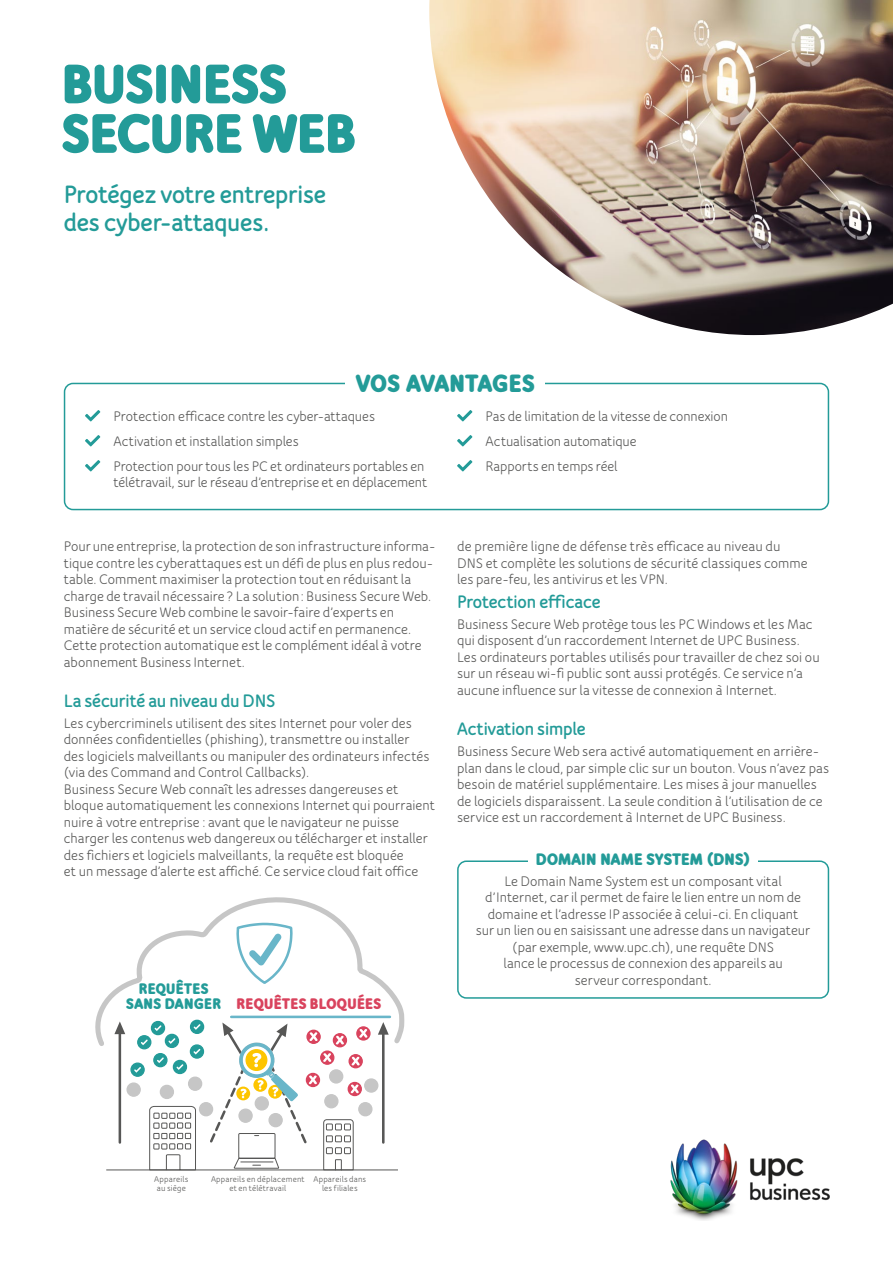
<style>
.page{position:relative;width:893px;height:1263px;background:#fff}
.page>*{position:absolute;margin:0;border:0;box-sizing:border-box;transform-origin:0 0}
.t1{font:900 60px/49.5px "Bloom Speak Title";letter-spacing:-.005em;color:#239b98}
.t2{font:800 27px/28.5px "Bloom Speak Title";letter-spacing:-.005em;color:#239b98}
.t3{font:900 27px "Bloom Speak Title";letter-spacing:.015em;color:#239b98}
.t4{font:800 19.5px "Bloom Speak Title";letter-spacing:-.005em;color:#239b98}
.t5{font:900 18px "Bloom Speak Title";letter-spacing:.01em;color:#239b98}
.t6{font:900 16.65px/14.9px "Bloom Speak Title";letter-spacing:.025em;color:#239b98}
.t7{font:500 15px/16.5px "Bloom Speak Body";color:#575756}
.t8{font:500 9px/9px "Bloom Speak Body";letter-spacing:.02em;color:#575756;text-align:center}
.s1{color:#d9435d}
</style>
<div class="page">
<img style="left:670px;top:1139px;width:160px;height:82px">
<img style="left:429px;top:0;width:464px;height:335px">
<div style="left:457px;top:860px;width:372px;height:139px;border:2px solid #239b98;border-radius:9px"></div>
<div style="left:528px;top:848px;width:230px;height:21px;background:#fff"></div>
<svg style="left:95px;top:897px;width:310px;height:274px"></svg>
<hr style="left:382px;top:1032px;width:3px;height:110px;background:#575756">
<svg style="left:378px;top:1022px;width:11px;height:13px"></svg>
<hr style="left:231px;top:1015px;width:159px;height:3px;background:#69b6c9">
<svg style="left:114px;top:1019px;width:257px;height:151px"></svg>
<div style="left:64px;top:383px;width:765px;height:127px;border:2px solid #239b98;border-radius:9px"></div>
<svg style="left:85px;top:410px;width:15px;height:11px"></svg>
<svg style="left:85px;top:435px;width:15px;height:11px"></svg>
<svg style="left:85px;top:460px;width:15px;height:11px"></svg>
<svg style="left:457px;top:410px;width:15px;height:11px"></svg>
<svg style="left:457px;top:435px;width:15px;height:11px"></svg>
<svg style="left:457px;top:460px;width:15px;height:11px"></svg>
<div style="left:345px;top:372px;width:200px;height:26px;background:#fff"></div>
<p class="t1" style="left:62px;top:59px;width:295px">BUSINESS<br>SECURE WEB</p>
<p class="t2" style="left:64px;top:179px;width:264px">Protégez votre entreprise des cyber-attaques.</p>
<p class="t3" style="left:356px;top:368px;width:180px">VOS AVANTAGES</p>
<p class="t7" style="left:114px;top:403px;width:312px;line-height:25px">Protection efficace contre les cyber-attaques<br>Activation et installation simples<br>Protection pour tous les PC et ordinateurs portables en</p>
<p class="t7" style="left:114px;top:474px;width:315px">télétravail, sur le réseau d’entreprise et en déplacement</p>
<p class="t7" style="left:64px;top:538px;width:374px">Pour une entreprise, la protection de son infrastructure informa&shy;tique contre les cyberattaques est un défi de plus en plus redou&shy;table. Comment maximiser la protection tout en réduisant la charge de travail nécessaire ? La solution : Business Secure Web.<br>Business Secure Web combine le savoir-faire d’experts en matière de sécurité et un service cloud actif en permanence.<br>Cette protection automatique est le complément idéal à votre abonnement Business Internet.</p>
<p class="t4" style="left:64px;top:689px;width:213px">La sécurité au niveau du DNS</p>
<p class="t7" style="left:64px;top:715px;width:373px">Les cybercriminels utilisent des sites Internet pour voler des données confidentielles (phishing), transmettre ou installer<br>des logiciels malveillants ou manipuler des ordinateurs infectés (via des Command and Control Callbacks).<br>Business Secure Web connaît les adresses dangereuses et bloque automatiquement les connexions Internet qui pourraient nuire à votre entreprise : avant que le navigateur ne puisse charger les contenus web dangereux ou télécharger et installer des fichiers et logiciels malveillants, la requête est bloquée<br>et un message d’alerte est affiché. Ce service cloud fait office</p>
<p class="t6" style="left:126px;top:981px;width:257px;text-indent:12px">REQUÊTES<br>SANS DANGER <span class="s1">REQUÊTES BLOQUÉES</span></p>
<p class="t7" style="left:486px;top:403px;width:244px;line-height:25px">Pas de limitation de la vitesse de connexion<br>Actualisation automatique<br>Rapports en temps réel</p>
<p class="t7" style="left:457px;top:538px;width:352px">de première ligne de défense très efficace au niveau du<br>DNS et complète les solutions de sécurité classiques comme les pare-feu, les antivirus et les VPN.</p>
<p class="t4" style="left:457px;top:590px;width:145px">Protection efficace</p>
<p class="t7" style="left:457px;top:616px;width:364px">Business Secure Web protège tous les PC Windows et les Mac qui disposent d’un raccordement Internet de UPC Business.<br>Les ordinateurs portables utilisés pour travailler de chez soi ou sur un réseau wi-fi public sont aussi protégés. Ce service n’a aucune influence sur la vitesse de connexion à Internet.</p>
<p class="t4" style="left:457px;top:717px;width:130px">Activation simple</p>
<p class="t7" style="left:457px;top:743px;width:373px">Business Secure Web sera activé automatiquement en arrière&shy;plan dans le cloud, par simple clic sur un bouton. Vous n’avez pas besoin de matériel supplémentaire. Les mises à jour manuelles de logiciels disparaissent. La seule condition à l’utilisation de ce service est un raccordement à Internet de UPC Business.</p>
<p class="t5" style="left:536px;top:849px;width:216px">DOMAIN NAME SYSTEM (DNS)</p>
<p class="t7" style="left:476px;top:872px;width:336px;text-align:center">Le Domain Name System est un composant vital d’Internet, car il permet de faire le lien entre un nom de domaine et l’adresse IP associée à celui-ci. En cliquant<br>sur un lien ou en saisissant une adresse dans un navigateur (par exemple, www.upc.ch), une requête DNS<br>lance le processus de connexion des appareils au<br>serveur correspondant.</p>
<p class="t8" style="left:154px;top:1174px;width:36px;text-align:left">Appareils au siège</p>
<p class="t8" style="left:211px;top:1174px;width:95px">Appareils en déplacement et en télétravail</p>
<p class="t8" style="left:313px;top:1174px;width:54px">Appareils dans les filiales</p>
</div>
